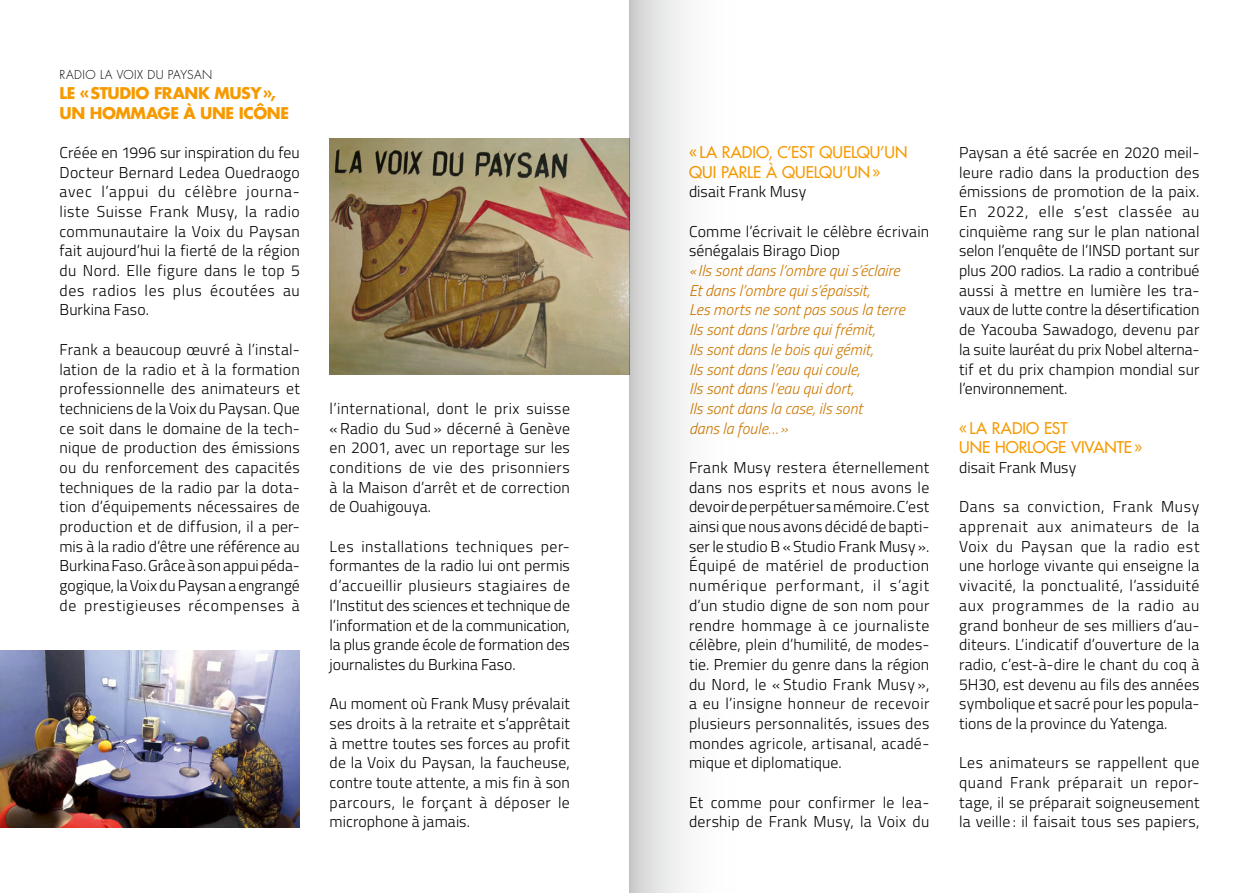
<style>
.page{position:relative;width:1259px;height:893px;background:#fff}
.page>*{position:absolute;margin:0;border:0;box-sizing:border-box;transform-origin:0 0}
.t1{font:300 15.75px/19.6px "Titillium Web";letter-spacing:.01em;color:#000;text-align:justify}
.t2{font:italic 300 15.75px/19.6px "Titillium Web";letter-spacing:.005em;color:#ce7700}
.t3{font:500 15.75px/19.6px "Futura Std";color:#f69a00}
.t4{font:700 15.75px/19.6px "Futura Std";letter-spacing:-.025em;color:#f69a00}
.t5{font:300 12px "Futura Std";letter-spacing:.035em;color:#000}
</style>
<div class="page">
<img style="left:330px;top:138px;width:299px;height:237px">
<img style="left:0;top:650px;width:300px;height:177px">
<div style="left:629px;top:0;width:119px;height:893px;background:linear-gradient(to right,#d7d7d7,#fff)"></div>
<p class="t5" style="left:60px;top:68px;width:154px">RADIO LA VOIX DU PAYSAN</p>
<p class="t4" style="left:60px;top:83px;width:231px">LE «STUDIO FRANK MUSY»,<br>UN HOMMAGE À UNE ICÔNE</p>
<p class="t1" style="left:60px;top:142px;width:242px">Créée en 1996 sur inspiration du feu Docteur Bernard Ledea Ouedraogo avec l’appui du célèbre journa&shy;liste Suisse Frank Musy, la radio communautaire la Voix du Paysan fait aujourd’hui la fierté de la région du Nord. Elle figure dans le top 5 des radios les plus écoutées au Burkina Faso.</p>
<p class="t1" style="left:60px;top:339px;width:242px">Frank a beaucoup œuvré à l’instal&shy;lation de la radio et à la formation professionnelle des animateurs et techniciens de la Voix du Paysan. Que ce soit dans le domaine de la tech&shy;nique de production des émissions ou du renforcement des capacités techniques de la radio par la dota&shy;tion d’équipements nécessaires de production et de diffusion, il a per&shy;mis à la radio d’être une référence au Burkina Faso. Grâce à son appui péda&shy;gogique, la Voix du Paysan a engrangé de prestigieuses récompenses à</p>
<p class="t1" style="left:330px;top:398px;width:242px">l’international, dont le prix suisse «Radio du Sud » décerné à Genève en 2001, avec un reportage sur les conditions de vie des prisonniers à la Maison d’arrêt et de correction de Ouahigouya.</p>
<p class="t1" style="left:330px;top:536px;width:242px">Les installations techniques per&shy;formantes de la radio lui ont permis d’accueillir plusieurs stagiaires de l’Institut des sciences et technique de l’information et de la communication, la plus grande école de formation des journalistes du Burkina Faso.</p>
<p class="t1" style="left:330px;top:693px;width:242px">Au moment où Frank Musy prévalait ses droits à la retraite et s’apprêtait à mettre toutes ses forces au profit de la Voix du Paysan, la faucheuse, contre toute attente, a mis fin à son parcours, le forçant à déposer le microphone à jamais.</p>
<p class="t3" style="left:689px;top:142px;width:220px">« LA RADIO, C’EST QUELQU’UN<br>QUI PARLE À QUELQU’UN»</p>
<p class="t1" style="left:689px;top:181px;width:119px">disait Frank Musy</p>
<p class="t1" style="left:689px;top:221px;width:242px">Comme l’écrivait le célèbre écrivain sénégalais Birago Diop</p>
<p class="t2" style="left:689px;top:260px;width:217px">« Ils sont dans l’ombre qui s’éclaire<br>Et dans l’ombre qui s’épaissit,<br>Les morts ne sont pas sous la terre<br>Ils sont dans l’arbre qui frémit,<br>Ils sont dans le bois qui gémit,<br>Ils sont dans l’eau qui coule,<br>Ils sont dans l’eau qui dort,<br>Ils sont dans la case, ils sont<br>dans la foule…»</p>
<p class="t1" style="left:689px;top:457px;width:242px">Frank Musy restera éternellement dans nos esprits et nous avons le devoir de perpétuer sa mémoire. C’est ainsi que nous avons décidé de bapti&shy;ser le studio B «Studio Frank Musy ».<br>Équipé de matériel de production numérique performant, il s’agit d’un studio digne de son nom pour rendre hommage à ce journaliste célèbre, plein d’humilité, de modes&shy;tie. Premier du genre dans la région du Nord, le « Studio Frank Musy », a eu l’insigne honneur de recevoir plusieurs personnalités, issues des mondes agricole, artisanal, acadé&shy;mique et diplomatique.</p>
<p class="t1" style="left:689px;top:792px;width:242px">Et comme pour confirmer le lea&shy;dership de Frank Musy, la Voix du</p>
<p class="t1" style="left:959px;top:142px;width:242px">Paysan a été sacrée en 2020 meil&shy;leure radio dans la production des émissions de promotion de la paix.<br>En 2022, elle s’est classée au cinquième rang sur le plan national selon l’enquête de l’INSD portant sur plus 200 radios. La radio a contribué aussi à mettre en lumière les tra&shy;vaux de lutte contre la désertification de Yacouba Sawadogo, devenu par la suite lauréat du prix Nobel alterna&shy;tif et du prix champion mondial sur l’environnement.</p>
<p class="t3" style="left:959px;top:418px;width:185px">« LA RADIO EST<br>UNE HORLOGE VIVANTE »</p>
<p class="t1" style="left:959px;top:457px;width:119px">disait Frank Musy</p>
<p class="t1" style="left:959px;top:496px;width:242px">Dans sa conviction, Frank Musy apprenait aux animateurs de la Voix du Paysan que la radio est une horloge vivante qui enseigne la vivacité, la ponctualité, l’assiduité aux programmes de la radio au grand bonheur de ses milliers d’au&shy;diteurs. L’indicatif d’ouverture de la radio, c’est-à-dire le chant du coq à 5H30, est devenu au fils des années symbolique et sacré pour les popula&shy;tions de la province du Yatenga.</p>
<p class="t1" style="left:959px;top:752px;width:242px">Les animateurs se rappellent que quand Frank préparait un repor&shy;tage, il se préparait soigneusement la veille : il faisait tous ses papiers,</p>
</div>
